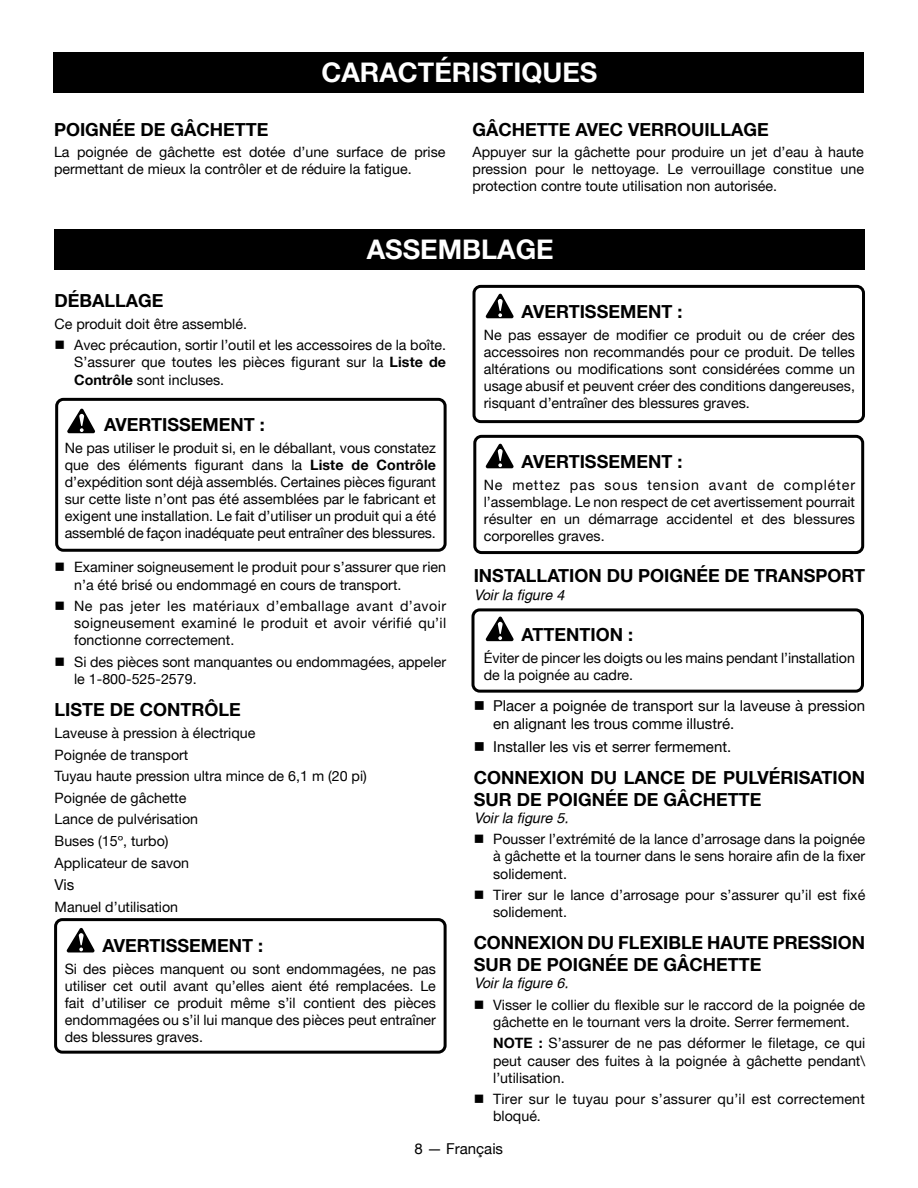
<style>
.page{position:relative;width:918px;height:1188px;background:#fff}
.page>*{position:absolute;margin:0;border:0;box-sizing:border-box;transform-origin:0 0}
.HEADING{font:700 27px "Helvetica Neue";color:#fff}
.Heading_2_w_no_space{font:700 18px/21.6px "Helvetica Neue";color:#000}
.Warning{font:700 18px "Helvetica Neue";color:#000}
.Heading_2{font:700 18px "Helvetica Neue";color:#000}
.bullets{font:15px/18px "Helvetica Neue";color:#000}
.Body_text{font:15px "Helvetica Neue";color:#000}
.Warning_Text{font:14.25px/17.1px "Helvetica Neue";color:#000;text-align:justify}
.bullets-2{font:14.25px/17.1px "Helvetica Neue";color:#000;text-align:justify}
.Body_text-2{font:14.25px/17.1px "Helvetica Neue";color:#000}
.See_figure{font:italic 14.25px "Helvetica";color:#000}
.s1{font-weight:700}
</style>
<div class="page">
<svg style="left:67px;top:928px;width:28px;height:24px"></svg>
<div style="left:55px;top:398px;width:392px;height:154px;border:3px solid #000;border-radius:7px"></div>
<svg style="left:67px;top:409px;width:28px;height:24px"></svg>
<svg style="left:486px;top:294px;width:28px;height:24px"></svg>
<svg style="left:486px;top:444px;width:28px;height:24px"></svg>
<svg style="left:486px;top:617px;width:28px;height:24px"></svg>
<div style="left:55px;top:230px;width:810px;height:40px;background:#000"></div>
<div style="left:54px;top:918px;width:393px;height:136px;border:3px solid #000;border-radius:7px"></div>
<div style="left:473px;top:285px;width:392px;height:138px;border:3px solid #000;border-radius:7px"></div>
<div style="left:473px;top:435px;width:391px;height:119px;border:3px solid #000;border-radius:7px"></div>
<div style="left:471px;top:608px;width:393px;height:85px;border:3px solid #000;border-radius:7px"></div>
<div style="left:54px;top:52px;width:810px;height:41px;background:#000"></div>
<p class="HEADING" style="left:321px;top:55px;width:277px">CARACTÉRISTIQUES</p>
<p class="Heading_2" style="left:472px;top:118px;width:298px">GÂCHETTE AVEC VERROUILLAGE</p>
<p class="Body_text-2" style="left:472px;top:143px;width:393px;text-align:justify">Appuyer sur la gâchette pour produire un jet d’eau à haute pression pour le nettoyage. Le verrouillage constitue une protection contre toute utilisation non autorisée.</p>
<p class="Heading_2" style="left:54px;top:118px;width:216px">POIGNÉE DE GÂCHETTE</p>
<p class="Body_text-2" style="left:54px;top:143px;width:393px">La poignée de gâchette est dotée d’une surface de prise permettant de mieux la contrôler et de réduire la fatigue.</p>
<p class="HEADING" style="left:367px;top:233px;width:189px">ASSEMBLAGE</p>
<p class="Heading_2" style="left:55px;top:290px;width:111px">DÉBALLAGE</p>
<p class="Body_text-2" style="left:55px;top:315px;width:194px">Ce produit doit être assemblé.</p>
<p class="bullets-2" style="left:74px;top:337px;width:374px;text-indent:-20px">■ Avec précaution, sortir l’outil et les accessoires de la boîte.<br>S’assurer que toutes les pièces figurant sur la <span class="s1">Liste de Contrôle</span> sont incluses.</p>
<p class="Warning" style="left:104px;top:413px;width:162px">AVERTISSEMENT :</p>
<p class="Warning_Text" style="left:65px;top:439px;width:373px">Ne pas utiliser le produit si, en le déballant, vous constatez que des éléments figurant dans la <span class="s1">Liste de Contrôle </span>d’expédition sont déjà assemblés. Certaines pièces figurant sur cette liste n’ont pas été assemblées par le fabricant et exigent une installation. Le fait d’utiliser un produit qui a été assemblé de façon inadéquate peut entraîner des blessures.</p>
<p class="bullets-2" style="left:74px;top:559px;width:373px;text-indent:-20px">■ Examiner soigneusement le produit pour s’assurer que rien n’a été brisé ou endommagé en cours de transport.</p>
<p class="bullets-2" style="left:74px;top:597px;width:374px;text-indent:-20px">■ Ne pas jeter les matériaux d’emballage avant d’avoir soigneusement examiné le produit et avoir vérifié qu’il fonctionne correctement.</p>
<p class="bullets-2" style="left:74px;top:653px;width:374px;text-indent:-20px">■ Si des pièces sont manquantes ou endommagées, appeler le 1-800-525-2579.</p>
<p class="Heading_2_w_no_space" style="left:55px;top:699px;width:188px">LISTE DE CONTRÔLE</p>
<p class="Body_text-2" style="left:55px;top:724px;width:202px">Laveuse à pression à électrique</p>
<p class="Body_text-2" style="left:55px;top:746px;width:135px">Poignée de transport</p>
<p class="Body_text-2" style="left:55px;top:767px;width:314px">Tuyau haute pression ultra mince de 6,1 m (20 pi)</p>
<p class="Body_text-2" style="left:55px;top:789px;width:133px">Poignée de gâchette</p>
<p class="Body_text-2" style="left:55px;top:811px;width:145px">Lance de pulvérisation</p>
<p class="Body_text-2" style="left:55px;top:832px;width:115px">Buses (15º, turbo)</p>
<p class="Body_text-2" style="left:55px;top:854px;width:136px">Applicateur de savon</p>
<p class="Body_text" style="left:55px;top:876px;width:21px">Vis</p>
<p class="Body_text-2" style="left:55px;top:898px;width:125px">Manuel d’utilisation</p>
<p class="Warning" style="left:102px;top:935px;width:162px">AVERTISSEMENT :</p>
<p class="Warning_Text" style="left:65px;top:960px;width:373px">Si des pièces manquent ou sont endommagées, ne pas utiliser cet outil avant qu’elles aient été remplacées. Le fait d’utiliser ce produit même s’il contient des pièces endommagées ou s’il lui manque des pièces peut entraîner des blessures graves.</p>
<p class="Warning" style="left:521px;top:301px;width:162px">AVERTISSEMENT :</p>
<p class="Warning_Text" style="left:484px;top:326px;width:373px">Ne pas essayer de modifier ce produit ou de créer des accessoires non recommandés pour ce produit. De telles altérations ou modifications sont considérées comme un usage abusif et peuvent créer des conditions dangereuses, risquant d’entraîner des blessures graves.</p>
<p class="Warning" style="left:521px;top:451px;width:162px">AVERTISSEMENT :</p>
<p class="Warning_Text" style="left:484px;top:476px;width:373px">Ne mettez pas sous tension avant de compléter l’assemblage. Le non respect de cet avertissement pourrait résulter en un démarrage accidentel et des blessures corporelles graves.</p>
<p class="Heading_2_w_no_space" style="left:474px;top:565px;width:393px">INSTALLATION DU POIGNÉE DE TRANSPORT</p>
<p class="See_figure" style="left:474px;top:587px;width:92px">Voir la figure 4</p>
<p class="Warning" style="left:521px;top:624px;width:113px">ATTENTION :</p>
<p class="Warning_Text" style="left:484px;top:649px;width:373px">Éviter de pincer les doigts ou les mains pendant l’installation de la poignée au cadre.</p>
<p class="bullets" style="left:493px;top:697px;width:373px;text-indent:-20px">■ Placer a poignée de transport sur la laveuse à pression en alignant les trous comme illustré.</p>
<p class="bullets" style="left:474px;top:737px;width:259px">■ Installer les vis et serrer fermement.</p>
<p class="Heading_2_w_no_space" style="left:474px;top:766px;width:393px">CONNEXION DU LANCE DE PULVÉRISATION<br>SUR DE POIGNÉE DE GÂCHETTE</p>
<p class="See_figure" style="left:474px;top:809px;width:96px">Voir la figure 5.</p>
<p class="bullets-2" style="left:493px;top:831px;width:374px;text-indent:-20px">■ Pousser l’extrémité de la lance d’arrosage dans la poignée à gâchette et la tourner dans le sens horaire afin de la fixer solidement.</p>
<p class="bullets-2" style="left:493px;top:886px;width:374px;text-indent:-20px">■ Tirer sur le lance d’arrosage pour s’assurer qu’il est fixé solidement.</p>
<p class="Heading_2_w_no_space" style="left:474px;top:932px;width:393px">CONNEXION DU FLEXIBLE HAUTE PRESSION<br>SUR DE POIGNÉE DE GÂCHETTE</p>
<p class="See_figure" style="left:474px;top:975px;width:96px">Voir la figure 6.</p>
<p class="bullets-2" style="left:474px;top:996px;width:393px;text-align:center">■ Visser le collier du flexible sur le raccord de la poignée de gâchette en le tournant vers la droite. Serrer fermement.</p>
<p class="bullets-2" style="left:493px;top:1035px;width:374px"><span class="s1">NOTE :</span> S’assurer de ne pas déformer le filetage, ce qui peut causer des fuites à la poignée à gâchette pendant\ l’utilisation.</p>
<p class="bullets-2" style="left:493px;top:1090px;width:373px;text-indent:-20px">■ Tirer sur le tuyau pour s’assurer qu’il est correctement bloqué.</p>
<p class="bullets" style="left:415px;top:1139px;width:90px">8 — Français</p>
</div>
